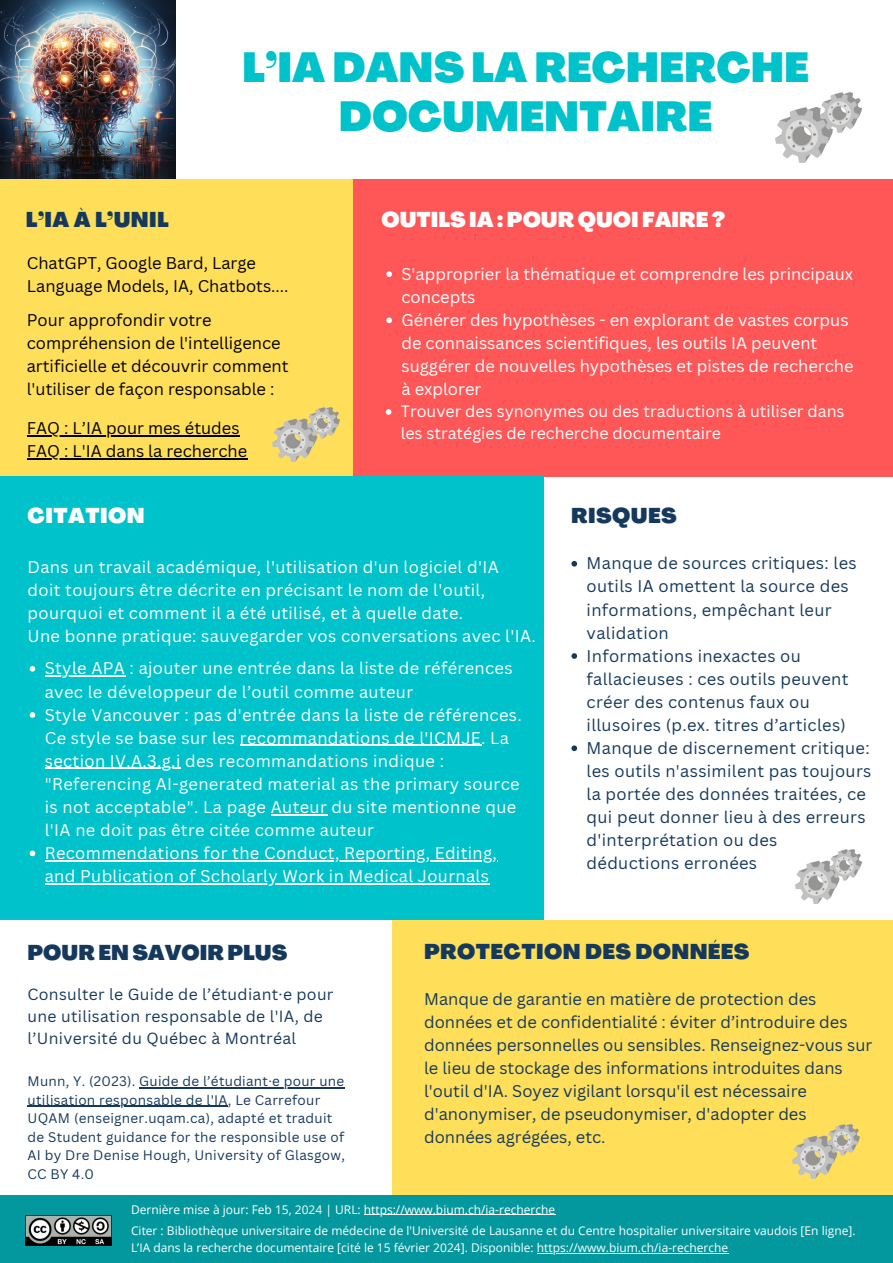
<style>
.page{position:relative;width:893px;height:1263px;background:#fff}
.page>*{position:absolute;margin:0;border:0;box-sizing:border-box;transform-origin:0 0}
.t1{font:900 41.25px/48.9px "Agrandir";color:#00c2cb;text-align:center}
.t2{font:900 21px "Agrandir";letter-spacing:.02em;color:#15395d}
.t3{font:900 21px "Agrandir";color:#fff}
.t4{font:900 21px "Agrandir";color:#15395d}
.t5{font:900 21px "Agrandir";letter-spacing:.02em;color:#fff}
.t6{font:16.5px/23.1px "Canva Sans";letter-spacing:.02em;color:#fff}
.t7{font:16.5px/23.1px "Canva Sans";letter-spacing:.02em;color:#15395d}
.t8{font:16.5px/23.1px "Canva Sans";color:#15395d}
.t9{font:16.5px/23.1px "Canva Sans";color:#fff}
.t10{font:16.5px/23.1px "Canva Sans";color:#000}
.t11{font:16.05px/21.9px "Canva Sans";color:#fff}
.t12{font:15.75px/21.9px "Canva Sans";letter-spacing:.02em;color:#15395d}
.t13{font:13.5px/18.6px "Canva Sans";letter-spacing:.02em;color:#15395d}
.t14{font:12px "Open Sans";color:#fff}
</style>
<div class="page">
<div style="left:0;top:179px;width:353px;height:298px;background:#ffde59"></div>
<div style="left:353px;top:179px;width:540px;height:298px;background:#ff5757"></div>
<div style="left:392px;top:920px;width:501px;height:282px;background:#ffde59"></div>
<div style="left:0;top:1195px;width:893px;height:68px;background:#03989e"></div>
<div style="left:0;top:477px;width:544px;height:443px;background:#00c2cb"></div>
<img style="left:0;top:0;width:176px;height:179px">
<img style="left:775px;top:93px;width:86px;height:70px">
<img style="left:792px;top:1125px;width:67px;height:54px">
<img style="left:273px;top:407px;width:66px;height:54px">
<img style="left:795px;top:850px;width:66px;height:54px">
<img style="left:26px;top:1215px;width:86px;height:30px">
<svg style="left:386px;top:271px;width:6px;height:6px"></svg>
<svg style="left:386px;top:317px;width:6px;height:6px"></svg>
<svg style="left:386px;top:409px;width:5px;height:6px"></svg>
<hr style="left:139px;top:1087px;width:206px;height:1px;background:#15395d">
<hr style="left:28px;top:1106px;width:200px;height:1px;background:#15395d">
<hr style="left:364px;top:1214px;width:191px;height:1px;background:#fff">
<hr style="left:537px;top:1252px;width:191px;height:1px;background:#fff">
<svg style="left:571px;top:561px;width:6px;height:5px"></svg>
<svg style="left:571px;top:653px;width:6px;height:6px"></svg>
<svg style="left:571px;top:745px;width:6px;height:6px"></svg>
<hr style="left:27px;top:435px;width:212px;height:1px;background:#000">
<hr style="left:27px;top:458px;width:220px;height:1px;background:#000">
<svg style="left:30px;top:666px;width:5px;height:6px"></svg>
<hr style="left:45px;top:675px;width:80px;height:2px;background:#fff">
<svg style="left:30px;top:712px;width:5px;height:6px"></svg>
<hr style="left:240px;top:745px;width:241px;height:1px;background:#fff">
<hr style="left:45px;top:768px;width:136px;height:1px;background:#fff">
<hr style="left:271px;top:814px;width:56px;height:1px;background:#fff">
<svg style="left:30px;top:850px;width:5px;height:6px"></svg>
<hr style="left:45px;top:860px;width:452px;height:1px;background:#fff">
<hr style="left:45px;top:883px;width:444px;height:1px;background:#fff">
<p class="t1" style="left:242px;top:47px;width:568px">L’IA DANS LA RECHERCHE<br>DOCUMENTAIRE</p>
<h3 class="t2" style="left:26px;top:211px;width:145px">L’IA À L’UNIL</h3>
<h2 class="t3" style="left:381px;top:211px;width:345px">OUTILS IA : POUR QUOI FAIRE ?</h2>
<h4 class="t10" style="left:27px;top:251px;width:263px">ChatGPT, Google Bard, Large<br>Language Models, IA, Chatbots....</h4>
<p class="t10" style="left:27px;top:308px;width:263px">Pour approfondir votre compréhension de l'intelligence artificielle et découvrir comment l'utiliser de façon responsable :</p>
<p class="t10" style="left:27px;top:416px;width:214px">FAQ : L’IA pour mes études</p>
<p class="t10" style="left:27px;top:439px;width:222px">FAQ : L'IA dans la recherche</p>
<h3 class="t9" style="left:401px;top:262px;width:453px">S'approprier la thématique et comprendre les principaux concepts</h3>
<p class="t9" style="left:401px;top:308px;width:454px">Générer des hypothèses - en explorant de vastes corpus de connaissances scientifiques, les outils IA peuvent suggérer de nouvelles hypothèses et pistes de recherche à explorer</p>
<h2 class="t11" style="left:401px;top:400px;width:445px">Trouver des synonymes ou des traductions à utiliser dans les stratégies de recherche documentaire</h2>
<p class="t5" style="left:28px;top:507px;width:119px">CITATION</p>
<h3 class="t6" style="left:28px;top:555px;width:510px">Dans un travail académique, l'utilisation d'un logiciel d'IA doit toujours être décrite en précisant le nom de l'outil, pourquoi et comment il a été utilisé, et à quelle date.<br>Une bonne pratique: sauvegarder vos conversations avec l'IA.</h3>
<p class="t6" style="left:45px;top:656px;width:478px">Style APA : ajouter une entrée dans la liste de références avec le développeur de l’outil comme auteur<br>Style Vancouver : pas d'entrée dans la liste de références.<br>Ce style se base sur les recommandations de l'ICMJE. La section IV.A.3.g.i des recommandations indique : "Referencing AI-generated material as the primary source is not acceptable". La page Auteur du site mentionne que l'IA ne doit pas être citée comme auteur Recommendations for the Conduct, Reporting, Editing, and Publication of Scholarly Work in Medical Journals</p>
<h2 class="t2" style="left:571px;top:507px;width:107px">RISQUES</h2>
<p class="t7" style="left:586px;top:551px;width:272px">Manque de sources critiques: les outils IA omettent la source des informations, empêchant leur validation</p>
<p class="t7" style="left:586px;top:644px;width:263px">Informations inexactes ou fallacieuses : ces outils peuvent créer des contenus faux ou illusoires (p.ex. titres d’articles)</p>
<p class="t7" style="left:586px;top:736px;width:286px">Manque de discernement critique: les outils n'assimilent pas toujours la portée des données traitées, ce qui peut donner lieu à des erreurs d'interprétation ou des déductions erronées</p>
<p class="t2" style="left:424px;top:943px;width:327px">PROTECTION DES DONNÉES</p>
<p class="t8" style="left:424px;top:986px;width:450px">Manque de garantie en matière de protection des données et de confidentialité : éviter d’introduire des données personnelles ou sensibles. Renseignez-vous sur le lieu de stockage des informations introduites dans l'outil d'IA. Soyez vigilant lorsqu'il est nécessaire d'anonymiser, de pseudonymiser, d'adopter des données agrégées, etc.</p>
<p class="t4" style="left:28px;top:944px;width:261px">POUR EN SAVOIR PLUS</p>
<p class="t12" style="left:28px;top:983px;width:307px">Consulter le Guide de l’étudiant·e pour une utilisation responsable de l'IA, de l’Université du Québec à Montréal</p>
<p class="t13" style="left:28px;top:1071px;width:318px">Munn, Y. (2023). Guide de l’étudiant·e pour une</p>
<h3 class="t13" style="left:28px;top:1090px;width:319px">utilisation responsable de l'IA, Le Carrefour UQAM (enseigner.uqam.ca), adapté et traduit de Student guidance for the responsible use of AI by Dre Denise Hough, University of Glasgow, CC BY 4.0</h3>
<p class="t14" style="left:131px;top:1201px;width:426px">Dernière mise à jour: Feb 15, 2024 | URL: https://www.bium.ch/ia-recherche</p>
<p class="t14" style="left:131px;top:1222px;width:726px">Citer : Bibliothèque universitaire de médecine de l'Université de Lausanne et du Centre hospitalier universitaire vaudois [En ligne].</p>
<p class="t14" style="left:131px;top:1239px;width:599px">L’IA dans la recherche documentaire [cité le 15 février 2024]. Disponible: https://www.bium.ch/ia-recherche</p>
</div>
